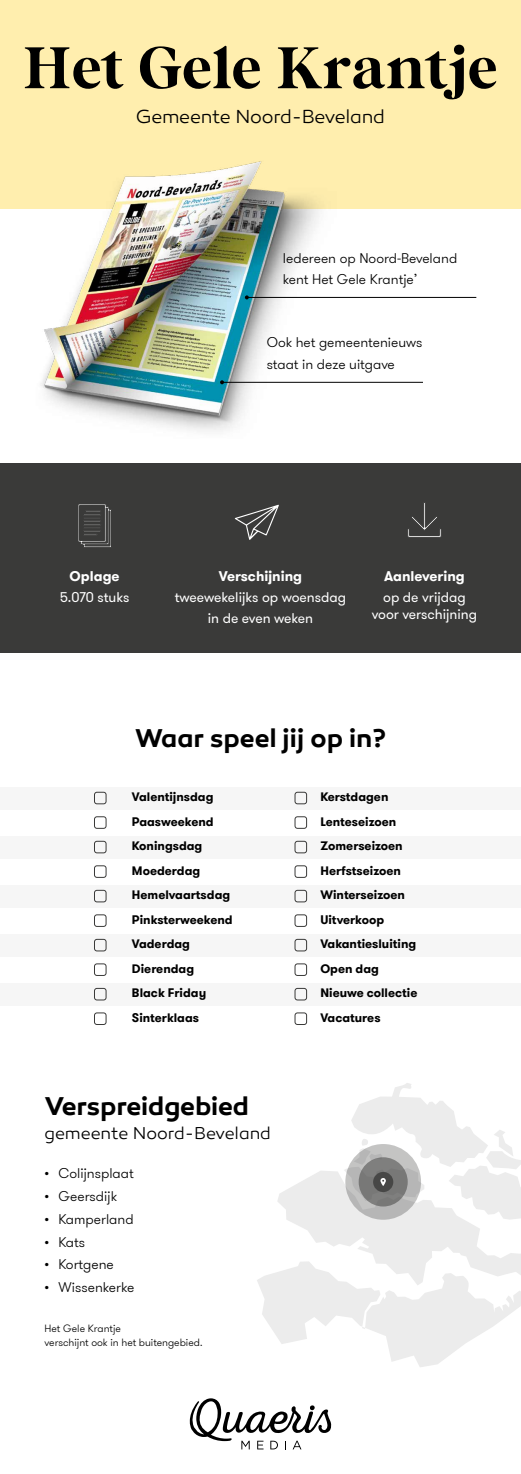
<style>
.page{position:relative;width:521px;height:1474px;background:#fff}
.page>*{position:absolute;margin:0;border:0;box-sizing:border-box;transform-origin:0 0}
.t1{font:600 26.25px "Canaro";letter-spacing:-.005em;color:#000}
.t2{font:300 19.25px "Canaro";letter-spacing:-.015em;color:#000}
.t3{font:300 17.5px "Canaro";letter-spacing:-.005em;color:#000}
.t4{font:300 14px/21px "GT Walsheim Pro";color:#000}
.t5{font:14px/17.5px "GT Walsheim Pro";color:#fff;text-align:center}
.t6{font:700 14px "GT Walsheim Pro";color:#fff}
.t7{font:700 12.25px/24.5px "GT Walsheim Pro";color:#000}
.t8{font:300 10.5px/14px "GT Walsheim Pro";color:#000}
</style>
<div class="page">
<div style="left:0;top:463px;width:521px;height:189px;background:#3a3a39"></div>
<div style="left:0;top:0;width:521px;height:208px;background:#ffeeae"></div>
<img style="left:0;top:161px;width:337px;height:270px">
<hr style="left:223px;top:382px;width:200px;height:1px;background:#000">
<hr style="left:247px;top:297px;width:229px;height:1px;background:#000">
<svg style="left:220px;top:380px;width:4px;height:4px"></svg>
<svg style="left:245px;top:295px;width:4px;height:4px"></svg>
<svg style="left:257px;top:1083px;width:264px;height:284px"></svg>
<div style="left:0;top:786px;width:521px;height:23px;background:#f6f6f6"></div>
<div style="left:0;top:982px;width:521px;height:23px;background:#f6f6f6"></div>
<div style="left:0;top:884px;width:521px;height:23px;background:#f6f6f6"></div>
<div style="left:0;top:835px;width:521px;height:23px;background:#f6f6f6"></div>
<div style="left:0;top:933px;width:521px;height:23px;background:#f6f6f6"></div>
<div style="left:94px;top:792px;width:12px;height:12px;border:1px solid #3a3a39;border-radius:2px"></div>
<div style="left:295px;top:792px;width:12px;height:12px;border:1px solid #3a3a39;border-radius:2px"></div>
<div style="left:94px;top:816px;width:12px;height:12px;border:1px solid #3a3a39;border-radius:2px"></div>
<div style="left:295px;top:816px;width:12px;height:12px;border:1px solid #3a3a39;border-radius:2px"></div>
<div style="left:94px;top:841px;width:12px;height:12px;border:1px solid #3a3a39;border-radius:2px"></div>
<div style="left:295px;top:841px;width:12px;height:12px;border:1px solid #3a3a39;border-radius:2px"></div>
<div style="left:94px;top:865px;width:12px;height:12px;border:1px solid #3a3a39;border-radius:2px"></div>
<div style="left:295px;top:865px;width:12px;height:12px;border:1px solid #3a3a39;border-radius:2px"></div>
<div style="left:94px;top:890px;width:12px;height:12px;border:1px solid #3a3a39;border-radius:2px"></div>
<div style="left:295px;top:890px;width:12px;height:12px;border:1px solid #3a3a39;border-radius:2px"></div>
<div style="left:94px;top:914px;width:12px;height:12px;border:1px solid #3a3a39;border-radius:2px"></div>
<div style="left:295px;top:914px;width:12px;height:12px;border:1px solid #3a3a39;border-radius:2px"></div>
<div style="left:94px;top:939px;width:12px;height:12px;border:1px solid #3a3a39;border-radius:2px"></div>
<div style="left:295px;top:939px;width:12px;height:12px;border:1px solid #3a3a39;border-radius:2px"></div>
<div style="left:94px;top:963px;width:12px;height:12px;border:1px solid #3a3a39;border-radius:2px"></div>
<div style="left:295px;top:963px;width:12px;height:12px;border:1px solid #3a3a39;border-radius:2px"></div>
<div style="left:94px;top:988px;width:12px;height:12px;border:1px solid #3a3a39;border-radius:2px"></div>
<div style="left:295px;top:988px;width:12px;height:12px;border:1px solid #3a3a39;border-radius:2px"></div>
<div style="left:94px;top:1012px;width:12px;height:12px;border:1px solid #3a3a39;border-radius:2px"></div>
<div style="left:295px;top:1012px;width:12px;height:12px;border:1px solid #3a3a39;border-radius:2px"></div>
<svg style="left:190px;top:1398px;width:142px;height:51px"></svg>
<svg style="left:235px;top:505px;width:44px;height:35px"></svg>
<svg style="left:407px;top:503px;width:34px;height:34px"></svg>
<svg style="left:78px;top:504px;width:33px;height:43px"></svg>
<svg style="left:140px;top:45px;width:120px;height:44px"></svg>
<svg style="left:25px;top:47px;width:99px;height:42px"></svg>
<svg style="left:278px;top:47px;width:218px;height:53px"></svg>
<div style="left:454px;top:45px;width:10px;height:10px;background:#000;border-radius:50%"></div>
<h2 class="t2" style="left:136px;top:105px;width:250px">Gemeente Noord-Beveland</h2>
<p class="t4" style="left:283px;top:247px;width:176px">Iedereen op Noord-Beveland kent Het Gele Krantje’</p>
<p class="t4" style="left:267px;top:332px;width:157px">Ook het gemeentenieuws staat in deze uitgave</p>
<p class="t6" style="left:70px;top:567px;width:51px">Oplage</p>
<p class="t5" style="left:60px;top:588px;width:71px">5.070 stuks</p>
<p class="t6" style="left:219px;top:567px;width:85px">Verschijning</p>
<p class="t5" style="left:175px;top:587px;width:173px;line-height:21px">tweewekelijks op woensdag in de even weken</p>
<p class="t6" style="left:384px;top:567px;width:82px">Aanlevering</p>
<p class="t5" style="left:372px;top:588px;width:107px">op de vrijdag voor verschijning</p>
<h1 class="t1" style="left:135px;top:722px;width:252px">Waar speel jij op in?</h1>
<p class="t7" style="left:132px;top:784px;width:102px">Valentijnsdag<br>Paasweekend<br>Koningsdag<br>Moederdag<br>Hemelvaartsdag<br>Pinksterweekend<br>Vaderdag<br>Dierendag<br>Black Friday<br>Sinterklaas</p>
<p class="t7" style="left:320px;top:784px;width:98px">Kerstdagen<br>Lenteseizoen<br>Zomerseizoen<br>Herfstseizoen<br>Winterseizoen<br>Uitverkoop<br>Vakantiesluiting<br>Open dag<br>Nieuwe collectie<br>Vacatures</p>
<h1 class="t1" style="left:45px;top:1089px;width:206px">Verspreidgebied</h1>
<h3 class="t3" style="left:45px;top:1122px;width:228px">gemeente Noord-Beveland</h3>
<p class="t4" style="left:45px;top:1163px;width:91px">• Colijnsplaat</p>
<p class="t4" style="left:45px;top:1185px;width:74px">• Geersdijk</p>
<p class="t4" style="left:45px;top:1208px;width:91px">• Kamperland</p>
<p class="t4" style="left:45px;top:1231px;width:42px">• Kats</p>
<p class="t4" style="left:45px;top:1254px;width:71px">• Kortgene</p>
<p class="t4" style="left:45px;top:1276px;width:91px">• Wissenkerke</p>
<p class="t8" style="left:45px;top:1321px;width:159px">Het Gele Krantje<br>verschijnt ook in het buitengebied.</p>
</div>
